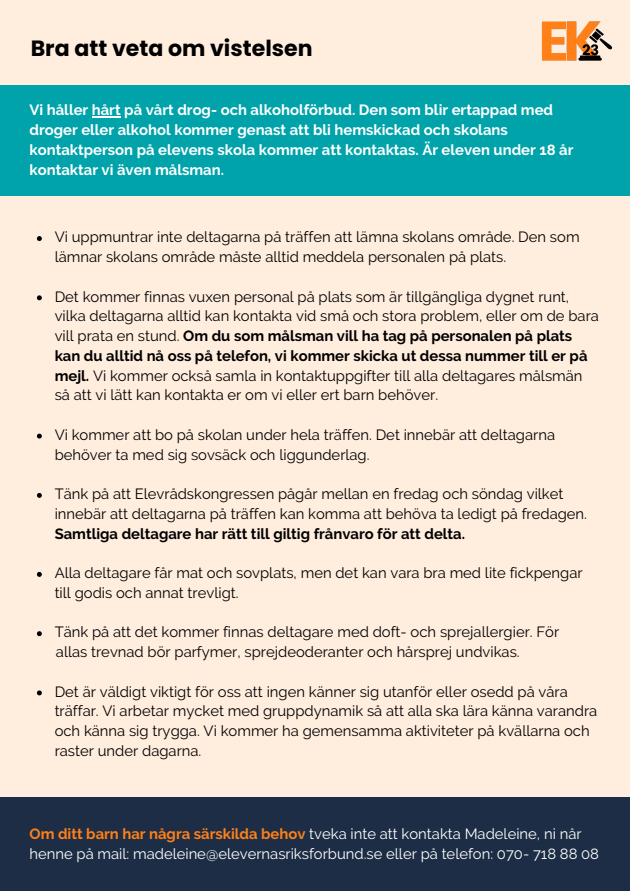
<style>
.page{position:relative;width:630px;height:891px;background:#ffedde}
.page>*{position:absolute;margin:0;border:0;box-sizing:border-box;transform-origin:0 0}
.t1{font:700 22px "Poppins";color:#000}
.t2{font:14.8px/19.6px "Raleway";color:#000}
.t3{font:700 14.8px/19.6px "Raleway";color:#fff}
.t4{font:14.8px/19.6px "Raleway";color:#fff}
.s1{font-weight:700}
.s2{font-weight:700;color:#ff8018}
</style>
<div class="page">
<svg style="left:37px;top:236px;width:5px;height:5px"></svg>
<svg style="left:37px;top:295px;width:5px;height:5px"></svg>
<svg style="left:37px;top:434px;width:5px;height:5px"></svg>
<svg style="left:37px;top:493px;width:5px;height:5px"></svg>
<svg style="left:37px;top:572px;width:5px;height:5px"></svg>
<svg style="left:37px;top:631px;width:5px;height:5px"></svg>
<svg style="left:37px;top:690px;width:5px;height:5px"></svg>
<div style="left:0;top:86px;width:630px;height:110px;background:#01a3ab"></div>
<div style="left:0;top:798px;width:630px;height:93px;background:#1c2d45"></div>
<svg style="left:92px;top:117px;width:29px;height:1px"></svg>
<img style="left:542px;top:21px;width:71px;height:40px">
<p class="t1" style="left:31px;top:33px;width:283px">Bra att veta om vistelsen</p>
<p class="t3" style="left:30px;top:100px;width:545px">Vi håller hårt på vårt drog- och alkoholförbud. Den som blir ertappad med droger eller alkohol kommer genast att bli hemskickad och skolans kontaktperson på elevens skola kommer att kontaktas. Är eleven under 18 år kontaktar vi även målsman.</p>
<p class="t2" style="left:55px;top:227px;width:526px">Vi uppmuntrar inte deltagarna på träffen att lämna skolans område. Den som lämnar skolans område måste alltid meddela personalen på plats.</p>
<p class="t2" style="left:55px;top:287px;width:546px">Det kommer finnas vuxen personal på plats som är tillgängliga dygnet runt, vilka deltagarna alltid kan kontakta vid små och stora problem, eller om de bara vill prata en stund. <span class="s1">Om du som målsman vill ha tag på personalen på plats kan du alltid nå oss på telefon, vi kommer skicka ut dessa nummer till er på mejl.</span> Vi kommer också samla in kontaktuppgifter till alla deltagares målsmän så att vi lätt kan kontakta er om vi eller ert barn behöver.</p>
<p class="t2" style="left:55px;top:425px;width:502px">Vi kommer att bo på skolan under hela träffen. Det innebär att deltagarna behöver ta med sig sovsäck och liggunderlag.</p>
<p class="t2" style="left:55px;top:484px;width:534px">Tänk på att Elevrådskongressen pågår mellan en fredag och söndag vilket innebär att deltagarna på träffen kan komma att behöva ta ledigt på fredagen.<br><span class="s1">Samtliga deltagare har rätt till giltig frånvaro för att delta.</span></p>
<p class="t2" style="left:55px;top:563px;width:530px">Alla deltagare får mat och sovplats, men det kan vara bra med lite fickpengar till godis och annat trevligt.</p>
<p class="t2" style="left:55px;top:622px;width:506px">Tänk på att det kommer finnas deltagare med doft- och sprejallergier. För</p>
<p class="t2" style="left:56px;top:642px;width:465px">allas trevnad bör parfymer, sprejdeoderanter och hårsprej undvikas.</p>
<p class="t2" style="left:55px;top:682px;width:544px">Det är väldigt viktigt för oss att ingen känner sig utanför eller osedd på våra träffar. Vi arbetar mycket med gruppdynamik så att alla ska lära känna varandra och känna sig trygga. Vi kommer ha gemensamma aktiviteter på kvällarna och raster under dagarna.</p>
<p class="t4" style="left:30px;top:824px;width:571px"><span class="s2">Om ditt barn har några särskilda behov</span> tveka inte att kontakta Madeleine, ni når henne på mail: madeleine@elevernasriksforbund.se eller på telefon: 070- 718 88 08</p>
</div>
